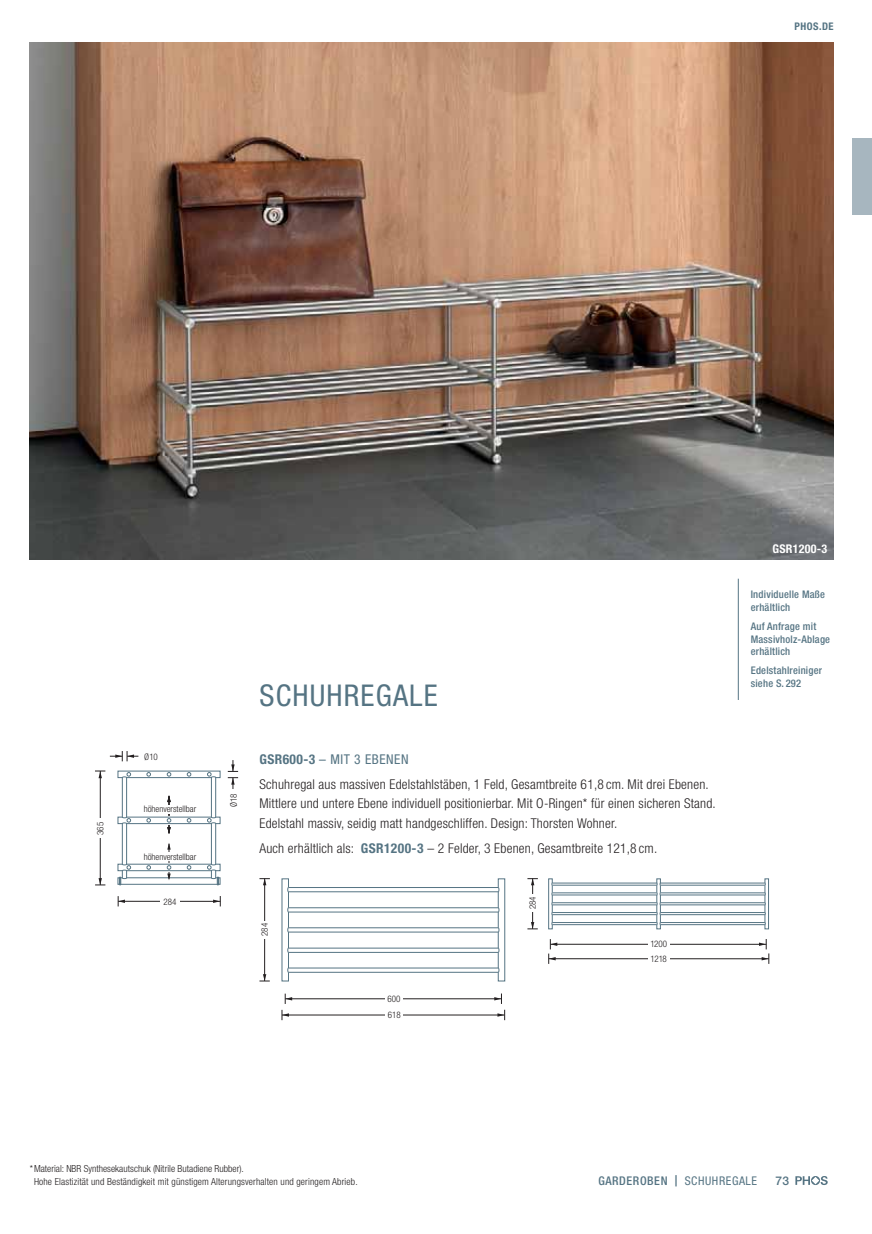
<style>
.page{position:relative;width:872px;height:1234px;background:#fff}
.page>*{position:absolute;margin:0;border:0;box-sizing:border-box;transform-origin:0 0}
.t1{font:condensed 30px "Helvetica Neue LT Std";letter-spacing:.04em;color:#557483}
.t2{font:300 condensed 13.5px/25.5px "Helvetica Neue LT Std";letter-spacing:.015em;color:#231f20}
.t3{font:condensed 12px "Helvetica Neue LT Std";letter-spacing:.05em;color:#557483}
.t4{font:700 condensed 12px "Helvetica Neue LT Std";letter-spacing:.02em;color:#fff}
.t5{font:500 12px "Helvetica Neue LT Std";color:#557483}
.t6{font:500 condensed 10.5px/12.8px "Helvetica Neue LT Std";letter-spacing:.02em;color:#557483}
.t7{font:700 condensed 10.5px "Helvetica Neue LT Std";letter-spacing:.05em;color:#557483}
.t8{font:300 condensed 9.75px/12.8px "Helvetica Neue LT Std";letter-spacing:.015em;color:#231f20}
.t9{font:300 condensed 9px "Helvetica Neue LT Std";color:#231f20}
.t10{font:300 condensed 9px/14.7px "Helvetica Neue LT Std";letter-spacing:-.025em;color:#231f20}
.s1{font-weight:700;color:#557483}
.s2{font-weight:400;color:#557483}
.s3{font-weight:500}
.s4{font-weight:500;font-stretch:normal;font-size:11.25px}
</style>
<div class="page">
<img style="left:30px;top:43px;width:803px;height:516px">
<hr style="left:550px;top:943px;width:216px;height:1px;background:#231f20">
<hr style="left:549px;top:958px;width:220px;height:1px;background:#231f20">
<svg style="left:548px;top:939px;width:9px;height:24px"></svg>
<svg style="left:759px;top:939px;width:10px;height:24px"></svg>
<svg style="left:548px;top:878px;width:221px;height:51px"></svg>
<div style="left:648px;top:940px;width:21px;height:7px;background:#fff"></div>
<div style="left:648px;top:955px;width:21px;height:6px;background:#fff"></div>
<hr style="left:532px;top:878px;width:1px;height:50px;background:#231f20">
<svg style="left:527px;top:921px;width:11px;height:8px"></svg>
<svg style="left:527px;top:878px;width:11px;height:7px"></svg>
<div style="left:529px;top:895px;width:7px;height:17px;background:#fff"></div>
<div style="left:529px;top:894px;width:7px;height:17px;background:#fff"></div>
<hr style="left:264px;top:878px;width:1px;height:102px;background:#231f20">
<svg style="left:259px;top:973px;width:11px;height:8px"></svg>
<svg style="left:259px;top:878px;width:11px;height:7px"></svg>
<hr style="left:282px;top:1014px;width:222px;height:1px;background:#231f20">
<svg style="left:282px;top:1009px;width:7px;height:10px"></svg>
<svg style="left:497px;top:1009px;width:8px;height:10px"></svg>
<svg style="left:281px;top:878px;width:224px;height:103px"></svg>
<div style="left:385px;top:1011px;width:18px;height:7px;background:#fff"></div>
<hr style="left:285px;top:998px;width:216px;height:1px;background:#231f20">
<svg style="left:285px;top:993px;width:7px;height:10px"></svg>
<svg style="left:494px;top:993px;width:8px;height:10px"></svg>
<div style="left:385px;top:995px;width:17px;height:6px;background:#fff"></div>
<div style="left:261px;top:920px;width:7px;height:17px;background:#fff"></div>
<svg style="left:228px;top:760px;width:10px;height:28px"></svg>
<svg style="left:110px;top:751px;width:28px;height:10px"></svg>
<hr style="left:100px;top:770px;width:1px;height:114px;background:#231f20">
<svg style="left:95px;top:877px;width:10px;height:8px"></svg>
<svg style="left:95px;top:770px;width:10px;height:8px"></svg>
<hr style="left:118px;top:900px;width:102px;height:1px;background:#231f20">
<svg style="left:118px;top:896px;width:7px;height:10px"></svg>
<svg style="left:213px;top:896px;width:8px;height:10px"></svg>
<div style="left:160px;top:898px;width:19px;height:9px;background:#fff"></div>
<div style="left:97px;top:818px;width:9px;height:19px;background:#fff"></div>
<svg style="left:117px;top:770px;width:104px;height:114px"></svg>
<div style="left:135px;top:804px;width:70px;height:9px;background:#fff"></div>
<hr style="left:738px;top:578px;width:1px;height:121px;background:#557483">
<svg style="left:795px;top:1176px;width:32px;height:8px"></svg>
<div style="left:853px;top:138px;width:19px;height:77px;background:#a7b6bf"></div>
<p class="t7" style="left:794px;top:20px;width:41px">PHOS.DE</p>
<p class="t9" style="left:97px;top:834px;width:14px;rotate:-90deg">365</p>
<p class="t9" style="left:144px;top:753px;width:15px">Ø 10</p>
<p class="t9" style="left:144px;top:805px;width:54px">höhenverstellbar</p>
<p class="t9" style="left:144px;top:853px;width:54px">höhenverstellbar</p>
<p class="t9" style="left:163px;top:898px;width:14px">284</p>
<p class="t9" style="left:230px;top:807px;width:15px;rotate:-90deg">Ø 18</p>
<h1 class="t1" style="left:259px;top:684px;width:180px">SCHUHREGALE</h1>
<p class="t2" style="left:259px;top:747px;width:451px"><span class="s1">GSR600-3</span> <span class="s2">– MIT 3 EBENEN<br></span>Schuhregal aus massiven Edelstahlstäben, 1 Feld, Gesamtbreite 61,8 cm. Mit drei Ebenen.</p>
<p class="t2" style="left:259px;top:795px;width:458px;line-height:19.2px">Mittlere und untere Ebene individuell positionierbar. Mit O-Ringen* für einen sicheren Stand.<br>Edelstahl massiv, seidig matt handgeschliffen. Design: Thorsten Wohner.</p>
<p class="t2" style="left:259px;top:837px;width:399px">Auch erhältlich als: <span class="s1">GSR1200-3</span> – 2 Felder, 3 Ebenen, Gesamtbreite 121,8 cm.</p>
<p class="t9" style="left:261px;top:935px;width:14px;rotate:-90deg">284</p>
<p class="t9" style="left:387px;top:995px;width:14px">600</p>
<p class="t9" style="left:388px;top:1011px;width:14px">618</p>
<p class="t9" style="left:529px;top:909px;width:14px;rotate:-90deg">284</p>
<p class="t10" style="left:650px;top:937px;width:18px">1200<br>1218</p>
<p class="t4" style="left:772px;top:542px;width:56px">GSR1200-3</p>
<p class="t6" style="left:750px;top:589px;width:76px">Individuelle Maße erhältlich</p>
<p class="t6" style="left:750px;top:620px;width:81px">Auf Anfrage mit<br>Massivholz-Ablage erhältlich</p>
<p class="t6" style="left:750px;top:665px;width:73px">Edelstahlreiniger siehe S. 292</p>
<p class="t8" style="left:34px;top:1163px;width:325px;text-indent:-4px">* Material: NBR Synthesekautschuk (Nitrile Butadiene Rubber).<br>Hohe Elastizität und Beständigkeit mit günstigem Alterungsverhalten und geringem Abrieb.</p>
<p class="t3" style="left:598px;top:1176px;width:160px"><span class="s3">GARDEROBEN</span> <span class="s4">|</span> SCHUHREGALE</p>
<p class="t5" style="left:775px;top:1173px;width:15px">73</p>
</div>
